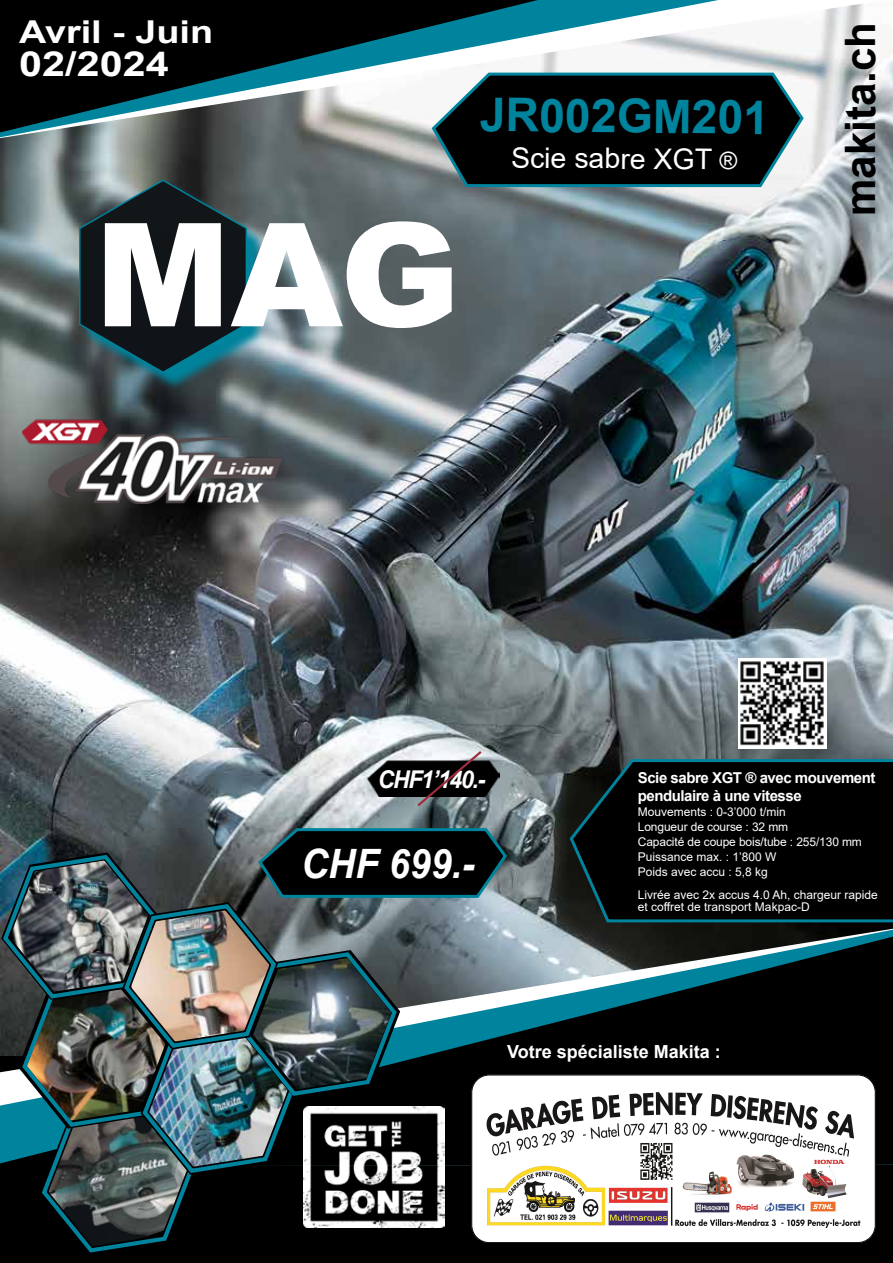
<style>
.page{position:relative;width:893px;height:1263px;background:#fff}
.page>*{position:absolute;margin:0;border:0;box-sizing:border-box;transform-origin:0 0}
.t1{font:900 144px "Arial";color:#fff}
.t2{font:700 46.5px "Arial";color:#00839c}
.t3{font:700 42px "Arial";color:#000}
.t4{font:italic 700 40.5px "Arial";color:#fff;scale:.93 1}
.t5{font:700 34.5px "Arial";color:#fff;scale:1.2 1}
.t6{font:700 31.5px "Arial";color:#fff;scale:1.2 1}
.t7{font:28.5px "Arial";letter-spacing:-.01em;color:#fff}
.t8{font:italic 700 24.45px "Arial";letter-spacing:-.05em;color:#fff;scale:.93 1}
.t9{font:700 18px "Arial";color:#fff}
.t10{font:700 15px/18px "Arial";letter-spacing:-.03em;color:#fff}
.t11{font:12px/15px "Arial";color:#fff}
.s1{font-size:24px}
</style>
<div class="page">
<img style="left:0;top:49px;width:893px;height:880px">
<svg style="left:81px;top:183px;width:185px;height:208px;background:#4b7179"></svg>
<svg style="left:79px;top:179px;width:168px;height:194px;background:#1d2c31"></svg>
<svg style="left:0;top:4px;width:886px;height:134px"></svg>
<svg style="left:0;top:0;width:718px;height:137px"></svg>
<svg style="left:0;top:0;width:538px;height:132px;background:#364c4f"></svg>
<div style="left:0;top:1057px;width:893px;height:206px;background:#000"></div>
<svg style="left:509px;top:937px;width:384px;height:228px;fill:#000"></svg>
<div style="left:471px;top:1074px;width:405px;height:169px;background:#fff;border-radius:18px"></div>
<div style="left:471px;top:1075px;width:404px;height:168px;border:1px solid #000;border-radius:18px"></div>
<svg style="left:430px;top:70px;width:375px;height:119px;background:#21282a"></svg>
<svg style="left:568px;top:756px;width:325px;height:168px;background:#04090a"></svg>
<img style="left:368px;top:760px;width:131px;height:36px">
<img style="left:0;top:825px;width:509px;height:428px">
<svg style="left:415px;top:749px;width:69px;height:60px;background:#474649"></svg>
<img style="left:22px;top:415px;width:270px;height:88px">
<img style="left:303px;top:1107px;width:141px;height:120px">
<img style="left:739px;top:658px;width:87px;height:90px">
<img style="left:480px;top:1086px;width:381px;height:144px">
<h3 class="t6" style="left:19px;top:10px;width:163px">Avril - Juin</h3>
<h3 class="t5" style="left:19px;top:40px;width:126px">02/2024</h3>
<h1 class="t1" style="left:95px;top:170px;width:367px">MAG</h1>
<h2 class="t2" style="left:480px;top:83px;width:292px">JR002GM201</h2>
<h3 class="t7" style="left:511px;top:139px;width:228px">Scie sabre XGT <span class="s1">®</span></h3>
<h3 class="t3" style="left:831px;top:216px;width:195px;rotate:-90deg">makita.ch</h3>
<h3 class="t8" style="left:378px;top:763px;width:117px">CHF1’140.-</h3>
<h3 class="t4" style="left:301px;top:836px;width:188px">CHF 699.-</h3>
<p class="t10" style="left:638px;top:769px;width:239px">Scie sabre XGT ® avec mouvement pendulaire à une vitesse</p>
<p class="t11" style="left:638px;top:804px;width:226px">Mouvements : 0-3’000 t/min<br>Longueur de course : 32 mm<br>Capacité de coupe bois/tube : 255/130 mm<br>Puissance max. : 1’800 W<br>Poids avec accu : 5,8 kg</p>
<p class="t11" style="left:638px;top:888px;width:242px;line-height:12px">Livrée avec 2x accus 4.0 Ah, chargeur rapide et coffret de transport Makpac-D</p>
<h3 class="t9" style="left:507px;top:1039px;width:215px">Votre spécialiste Makita :</h3>
</div>
